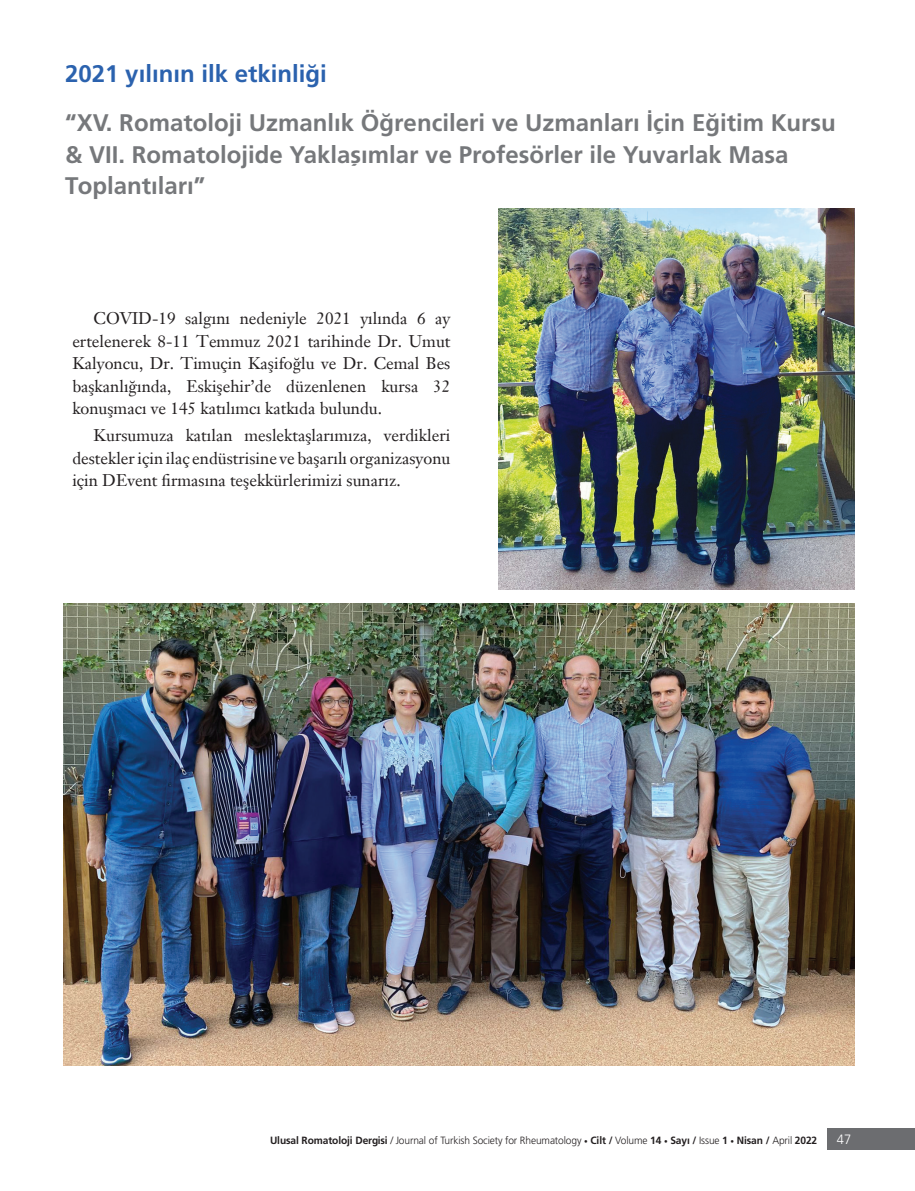
<style>
.page{position:relative;width:915px;height:1191px;background:#fff}
.page>*{position:absolute;margin:0;border:0;box-sizing:border-box;transform-origin:0 0}
._2__BASLIK{font:24px/31.5px "Frutiger Bold Tr";color:#76787b}
._2__BASLIK-2{font:24px "Frutiger Bold Tr";color:#2b62ae}
.YAZI{font:16.5px/22.5px "Janson Text W04 55 Roman";color:#231f20;text-align:justify}
.t1{font:13.5px "Frutiger Light Nr Tr";color:#fff;scale:.95 1}
.t2{font:10.5px "Frutiger Light Nr Tr";letter-spacing:-.01em;color:#231f20}
.s1{font-family:"Frutiger Bold Tr"}
.s2{font-size:7.5px}
</style>
<div class="page">
<div style="left:826px;top:1128px;width:88px;height:21px;background:#6c6d70"></div>
<img style="left:64px;top:603px;width:789px;height:462px">
<img style="left:498px;top:208px;width:355px;height:381px">
<p class="_2__BASLIK-2" style="left:65px;top:59px;width:263px">2021 yılının ilk etkinliği</p>
<p class="_2__BASLIK" style="left:65px;top:107px;width:771px">“XV. Romatoloji Uzmanlık Öğrencileri ve Uzmanları İçin Eğitim Kursu &amp; VII. Romatolojide Yaklaşımlar ve Profesörler ile Yuvarlak Masa<br>Toplantıları”</p>
<p class="YAZI" style="left:72px;top:307px;width:379px;text-indent:21px">COVID-19 salgını nedeniyle 2021 yılında 6 ay ertelenerek 8-11 Temmuz 2021 tarihinde Dr. Umut Kalyoncu, Dr. Timuçin Kaşifoğlu ve Dr. Cemal Bes başkanlığında, Eskişehir’de düzenlenen kursa 32 konuşmacı ve 145 katılımcı katkıda bulundu.</p>
<p class="YAZI" style="left:72px;top:424px;width:379px;text-indent:21px">Kursumuza katılan meslektaşlarımıza, verdikleri destekler için ilaç endüstrisine ve başarılı organizasyonu için DEvent firmasına teşekkürlerimizi sunarız.</p>
<p class="t2" style="left:270px;top:1134px;width:548px"><span class="s1">Ulusal Romatoloji Dergisi</span> / Journal of Turkish Society for Rheumatology <span class="s2">•</span> <span class="s1">Cilt /</span> Volume <span class="s1">14</span> <span class="s2">•</span> <span class="s1">Sayı /</span> Issue <span class="s1">1</span> <span class="s2">•</span> <span class="s1">Nisan /</span> April <span class="s1">2022</span></p>
<p class="t1" style="left:836px;top:1131px;width:17px">47</p>
</div>
